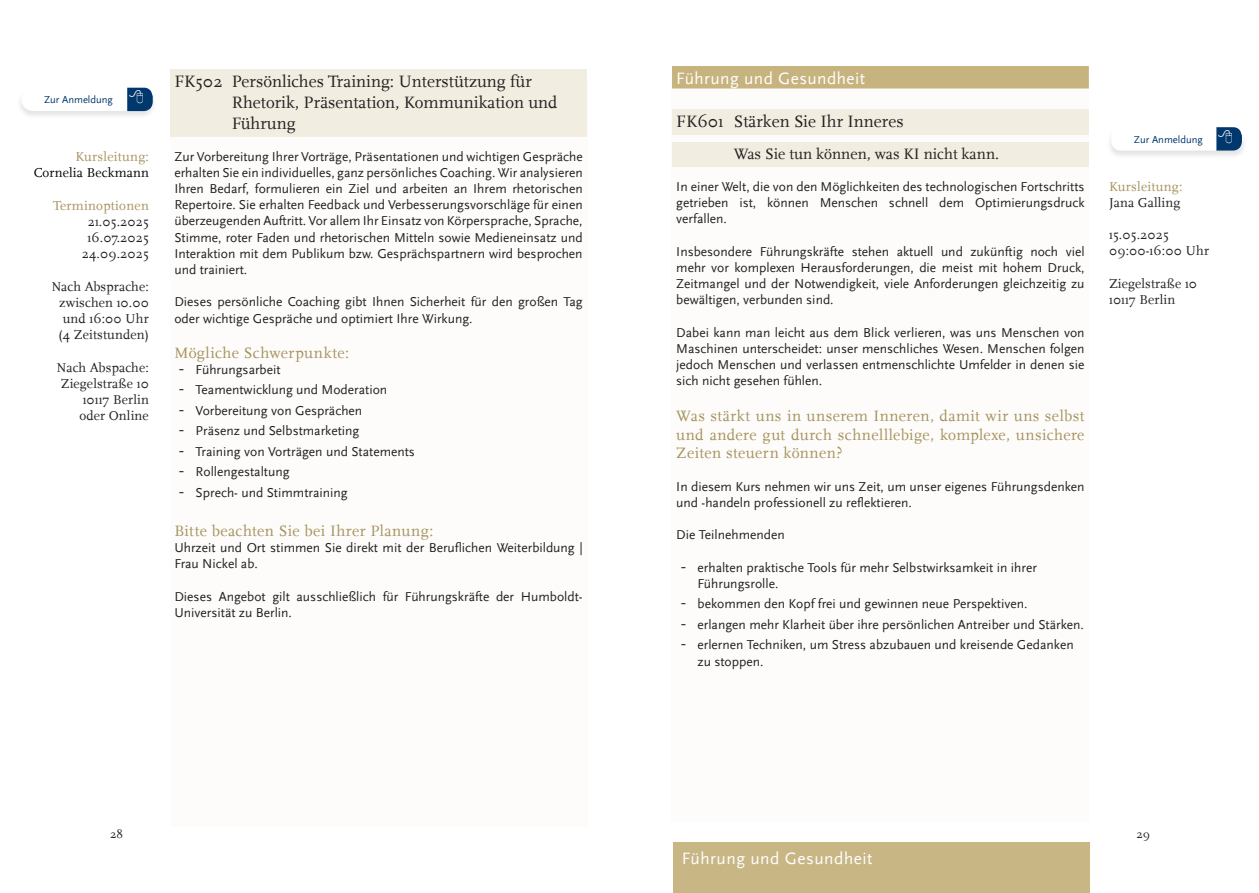
<style>
.page{position:relative;width:1259px;height:893px;background:#fff}
.page>*{position:absolute;margin:0;border:0;box-sizing:border-box;transform-origin:0 0}
.t1{font:17.25px/20.7px "HU Scala";color:#231f20}
.t2{font:17.25px "HU Scala Sans";letter-spacing:.025em;color:#fff}
.t3{font:15.75px/18.9px "HU Scala";letter-spacing:.025em;color:#a5925c;text-align:justify}
.t4{font:15.75px "HU Scala";color:#231f20}
.t5{font:13.5px/16.2px "HU Scala Sans";color:#231f20}
.t6{font:13.5px/16.2px "HU Scala";letter-spacing:.01em;color:#231f20;text-align:right}
.t7{font:13.5px "HU Scala";letter-spacing:.02em;color:#a5925c}
.t8{font:13.5px "HU Scala";letter-spacing:.01em;color:#000}
.t9{font:12px "HU Scala";color:#231f20}
.t10{font:10.5px "HU Scala Sans";color:#00376c}
.s1{font-family:"Verdana"}
</style>
<div class="page">
<div style="left:673px;top:843px;width:417px;height:50px;background:#c9b685"></div>
<div style="left:671px;top:76px;width:418px;height:746px;background:#fdfcfb"></div>
<div style="left:170px;top:80px;width:418px;height:747px;background:#fdfcfb"></div>
<div style="left:170px;top:69px;width:417px;height:67px;background:#f2ede1"></div>
<div style="left:672px;top:66px;width:417px;height:22px;background:#c7b37e"></div>
<div style="left:672px;top:109px;width:417px;height:26px;background:#f2ede1"></div>
<div style="left:672px;top:142px;width:417px;height:24px;background:#f2ede1"></div>
<div style="left:17px;top:87px;width:140px;height:33px;background:#231f20;opacity:.12"></div>
<div style="left:22px;top:88px;width:130px;height:22px;background:#fff;border-radius:11px"></div>
<div style="left:21px;top:88px;width:132px;height:23px;border:2px solid #fff;border-radius:11px"></div>
<div style="left:1106px;top:127px;width:141px;height:32px;background:#231f20;opacity:.12"></div>
<svg style="left:126px;top:87px;width:27px;height:25px"></svg>
<svg style="left:1110px;top:127px;width:133px;height:24px"></svg>
<p class="t10" style="left:44px;top:94px;width:70px">Zur Anmeldung</p>
<p class="t7" style="left:75px;top:149px;width:75px">Kursleitung:</p>
<p class="t8" style="left:34px;top:165px;width:116px">Cornelia Beckmann</p>
<p class="t7" style="left:53px;top:198px;width:97px">Terminoptionen</p>
<p class="t6" style="left:82px;top:213px;width:69px;text-align:center">21.05.2025<br>16.07.2025<br>24.09.2025</p>
<p class="t6" style="left:51px;top:278px;width:99px">Nach Absprache: zwischen 10.00 und 16:00 Uhr (4 Zeitstunden)</p>
<p class="t6" style="left:57px;top:359px;width:94px">Nach Abspache:<br>Ziegelstraße 10<br>10117 Berlin oder Online</p>
<p class="t1" style="left:232px;top:72px;width:327px;text-indent:-57px">FK502 Persönliches Training: Unterstützung für<br>Rhetorik, Präsentation, Kommunikation und<br>Führung</p>
<p class="t5" style="left:174px;top:148px;width:410px;text-align:justify">Zur Vorbereitung Ihrer Vorträge, Präsentationen und wichtigen Gespräche erhalten Sie ein individuelles, ganz persönliches Coaching. Wir analysieren Ihren Bedarf, formulieren ein Ziel und arbeiten an Ihrem rhetorischen Repertoire. Sie erhalten Feedback und Verbesserungsvorschläge für einen überzeugenden Auftritt. Vor allem Ihr Einsatz von Körpersprache, Sprache, Stimme, roter Faden und rhetorischen Mitteln sowie Medieneinsatz und Interaktion mit dem Publikum bzw. Gesprächspartnern wird besprochen und trainiert.</p>
<p class="t5" style="left:174px;top:294px;width:410px">Dieses persönliche Coaching gibt Ihnen Sicherheit für den großen Tag oder wichtige Gespräche und optimiert Ihre Wirkung.</p>
<p class="t3" style="left:174px;top:343px;width:176px">Mögliche Schwerpunkte:</p>
<p class="t5" style="left:179px;top:362px;width:103px"><span class="s1">-</span> Führungsarbeit</p>
<p class="t5" style="left:179px;top:382px;width:210px"><span class="s1">-</span> Teamentwicklung und Moderation</p>
<p class="t5" style="left:179px;top:403px;width:185px"><span class="s1">-</span> Vorbereitung von Gesprächen</p>
<p class="t5" style="left:179px;top:423px;width:182px"><span class="s1">-</span> Präsenz und Selbstmarketing</p>
<p class="t5" style="left:179px;top:443px;width:238px"><span class="s1">-</span> Training von Vorträgen und Statements</p>
<p class="t5" style="left:179px;top:464px;width:112px"><span class="s1">-</span> Rollengestaltung</p>
<p class="t5" style="left:179px;top:484px;width:171px"><span class="s1">-</span> Sprech- und Stimmtraining</p>
<p class="t3" style="left:174px;top:522px;width:260px">Bitte beachten Sie bei Ihrer Planung:</p>
<p class="t5" style="left:174px;top:540px;width:410px">Uhrzeit und Ort stimmen Sie direkt mit der Beruflichen Weiterbildung |<br>Frau Nickel ab.</p>
<p class="t5" style="left:174px;top:589px;width:410px">Dieses Angebot gilt ausschließlich für Führungskräfte der Humboldt-<br>Universität zu Berlin.</p>
<p class="t2" style="left:676px;top:69px;width:190px">Führung und Gesundheit</p>
<p class="t1" style="left:676px;top:112px;width:229px">FK601 Stärken Sie Ihr Inneres</p>
<p class="t4" style="left:733px;top:145px;width:267px">Was Sie tun können, was KI nicht kann.</p>
<p class="t5" style="left:676px;top:179px;width:410px;text-align:justify">In einer Welt, die von den Möglichkeiten des technologischen Fortschritts getrieben ist, können Menschen schnell dem Optimierungsdruck verfallen.</p>
<p class="t5" style="left:676px;top:244px;width:410px;text-align:justify">Insbesondere Führungskräfte stehen aktuell und zukünftig noch viel mehr vor komplexen Herausforderungen, die meist mit hohem Druck, Zeitmangel und der Notwendigkeit, viele Anforderungen gleichzeitig zu bewältigen, verbunden sind.</p>
<p class="t5" style="left:676px;top:325px;width:410px;text-align:justify">Dabei kann man leicht aus dem Blick verlieren, was uns Menschen von Maschinen unterscheidet: unser menschliches Wesen. Menschen folgen jedoch Menschen und verlassen entmenschlichte Umfelder in denen sie sich nicht gesehen fühlen.</p>
<p class="t3" style="left:676px;top:406px;width:410px">Was stärkt uns in unserem Inneren, damit wir uns selbst und andere gut durch schnelllebige, komplexe, unsichere Zeiten steuern können?</p>
<p class="t5" style="left:676px;top:479px;width:410px">In diesem Kurs nehmen wir uns Zeit, um unser eigenes Führungsdenken und -handeln professionell zu reflektieren.</p>
<p class="t5" style="left:676px;top:527px;width:110px">Die Teilnehmenden</p>
<p class="t5" style="left:697px;top:560px;width:341px;text-indent:-17px"><span class="s1">-</span> erhalten praktische Tools für mehr Selbstwirksamkeit in ihrer<br>Führungsrolle.</p>
<p class="t5" style="left:680px;top:596px;width:348px"><span class="s1">-</span> bekommen den Kopf frei und gewinnen neue Perspektiven.</p>
<p class="t5" style="left:680px;top:617px;width:405px"><span class="s1">-</span> erlangen mehr Klarheit über ihre persönlichen Antreiber und Stärken.</p>
<p class="t5" style="left:697px;top:637px;width:378px;text-indent:-17px"><span class="s1">-</span> erlernen Techniken, um Stress abzubauen und kreisende Gedanken zu stoppen.</p>
<p class="t10" style="left:1134px;top:134px;width:70px">Zur Anmeldung</p>
<p class="t7" style="left:1109px;top:179px;width:75px">Kursleitung:</p>
<p class="t6" style="left:1109px;top:194px;width:73px">Jana Galling</p>
<p class="t6" style="left:1109px;top:227px;width:101px;text-align:left">15.05.2025<br>09:00-16:00 Uhr</p>
<p class="t6" style="left:1109px;top:275px;width:89px;text-align:left">Ziegelstraße 10<br>10117 Berlin</p>
<p class="t9" style="left:110px;top:828px;width:14px">28</p>
<p class="t9" style="left:1136px;top:828px;width:15px">29</p>
<p class="t2" style="left:682px;top:849px;width:192px">Führung und Gesundheit</p>
</div>
